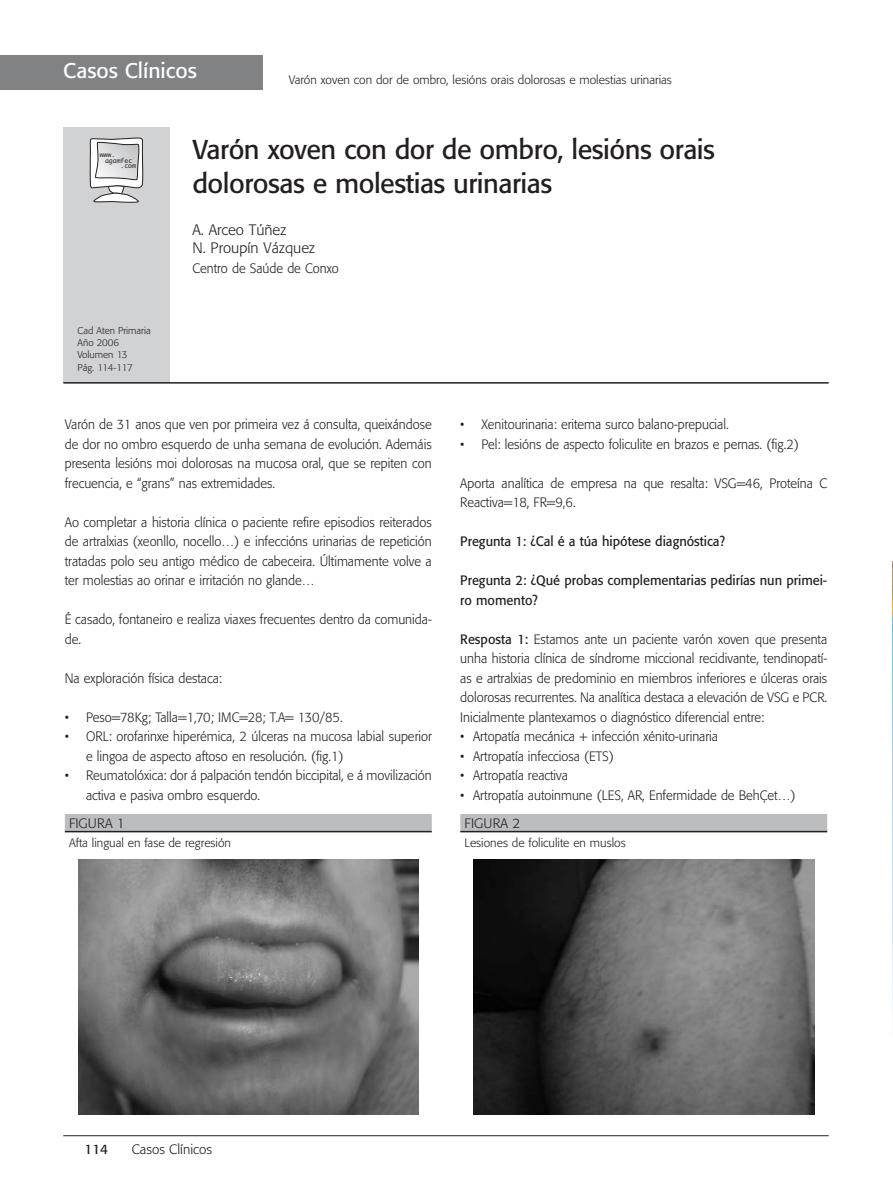
<style>
.page{position:relative;width:893px;height:1191px;background:#fff}
.page>*{position:absolute;margin:0;border:0;box-sizing:border-box;transform-origin:0 0}
.t1{font:27px/33.9px "Formata";letter-spacing:-.02em;color:#231f20}
.t2{font:21px "Formata";color:#fff}
.t3{font:300 15px/18.6px "Formata";color:#231f20}
.t4{font:300 13.5px/19.5px "Formata";color:#231f20;scale:.95 1}
.t5{font:13.5px/19.5px "Formata";color:#231f20;scale:.95 1}
.t6{font:300 13.5px "Formata";color:#231f20}
.t7{font:13.5px "Formata";color:#231f20}
.t8{font:300 12px "Formata";color:#231f20}
.t9{font:300 9.75px/12px "Formata";color:#231f20}
.t10{font:6.45px "Monaco";color:#231f20}
.s1{font-weight:400}
</style>
<div class="page">
<div style="left:63px;top:128px;width:107px;height:255px;background:#d1d2d4"></div>
<hr style="left:63px;top:382px;width:766px;height:1px;background:#231f20">
<hr style="left:63px;top:1135px;width:766px;height:1px;background:#231f20">
<div style="left:0;top:55px;width:263px;height:34px;background:#808284"></div>
<svg style="left:90px;top:138px;width:53px;height:65px"></svg>
<div style="left:65px;top:814px;width:367px;height:18px;background:#bbbdbf"></div>
<hr style="left:65px;top:831px;width:367px;height:1px;background:#231f20">
<img style="left:78px;top:859px;width:340px;height:255px">
<div style="left:460px;top:814px;width:367px;height:18px;background:#bbbdbf"></div>
<hr style="left:460px;top:831px;width:367px;height:1px;background:#231f20">
<img style="left:473px;top:859px;width:342px;height:255px">
<svg style="left:892px;top:561px;width:1px;height:460px"></svg>
<h2 class="t2" style="left:63px;top:62px;width:135px">Casos Clínicos</h2>
<p class="t8" style="left:289px;top:75px;width:385px">Varón xoven con dor de ombro, lesións orais dolorosas e molestias urinarias</p>
<p class="t10" style="left:100px;top:151px;width:17px">www.</p>
<p class="t10" style="left:105px;top:157px;width:29px">agamfec</p>
<p class="t10" style="left:120px;top:162px;width:17px">.com</p>
<p class="t9" style="left:78px;top:326px;width:75px">Cad Aten Primaria<br>Año 2006<br>Volumen 13<br>Pág. 114-117</p>
<h1 class="t1" style="left:192px;top:135px;width:524px">Varón xoven con dor de ombro, lesións orais dolorosas e molestias urinarias</h1>
<p class="t3" style="left:192px;top:221px;width:124px">A. Arceo Túñez<br>N. Proupín Vázquez</p>
<p class="t4" style="left:192px;top:259px;width:156px">Centro de Saúde de Conxo</p>
<p class="t4" style="left:65px;top:416px;width:388px;text-align:justify">Varón de 31 anos que ven por primeira vez á consulta, queixándose de dor no ombro esquerdo de unha semana de evolución. Ademáis presenta lesións moi dolorosas na mucosa oral, que se repiten con frecuencia, e “grans” nas extremidades.</p>
<p class="t4" style="left:65px;top:513px;width:388px;text-align:justify">Ao completar a historia clínica o paciente refire episodios reiterados de artralxias (xeonllo, nocello…) e infeccións urinarias de repetición tratadas polo seu antigo médico de cabeceira. Últimamente volve a ter molestias ao orinar e irritación no glande…</p>
<p class="t4" style="left:65px;top:610px;width:388px">É casado, fontaneiro e realiza viaxes frecuentes dentro da comunida&shy;de.</p>
<p class="t4" style="left:65px;top:669px;width:167px">Na exploración física destaca:</p>
<p class="t4" style="left:65px;top:708px;width:294px">• Peso=78Kg; Talla=1,70; IMC=28; T.A= 130/85.</p>
<p class="t4" style="left:86px;top:727px;width:365px;text-indent:-21px">• ORL: orofarinxe hiperémica, 2 úlceras na mucosa labial superior e lingoa de aspecto aftoso en resolución. (fig.1)</p>
<p class="t4" style="left:86px;top:766px;width:365px;text-indent:-21px">• Reumatolóxica: dor á palpación tendón biccipital, e á movilización activa e pasiva ombro esquerdo.</p>
<p class="t6" style="left:69px;top:817px;width:57px">FIGURA 1</p>
<p class="t8" style="left:69px;top:838px;width:164px">Afta lingual en fase de regresión</p>
<p class="t4" style="left:460px;top:415px;width:284px">• Xenitourinaria: eritema surco balano-prepucial.</p>
<p class="t4" style="left:460px;top:435px;width:358px">• Pel: lesións de aspecto foliculite en brazos e pernas. (fig.2)</p>
<p class="t4" style="left:460px;top:474px;width:388px">Aporta analítica de empresa na que resalta: VSG=46, Proteína C<br>Reactiva=18, FR=9,6.</p>
<p class="t5" style="left:460px;top:533px;width:280px">Pregunta 1: ¿Cal é a túa hipótese diagnóstica?</p>
<p class="t5" style="left:460px;top:572px;width:388px">Pregunta 2: ¿Qué probas complementarias pedirías nun primei&shy;ro momento?</p>
<p class="t4" style="left:460px;top:630px;width:388px;text-align:justify"><span class="s1">Resposta 1:</span> Estamos ante un paciente varón xoven que presenta unha historia clínica de síndrome miccional recidivante, tendinopatí&shy;as e artralxias de predominio en miembros inferiores e úlceras orais dolorosas recurrentes. Na analítica destaca a elevación de VSG e PCR.<br>Inicialmente plantexamos o diagnóstico diferencial entre:</p>
<p class="t4" style="left:460px;top:727px;width:273px">• Artopatía mecánica + infección xénito-urinaria</p>
<p class="t4" style="left:460px;top:747px;width:163px">• Artropatía infecciosa (ETS)</p>
<p class="t4" style="left:460px;top:766px;width:115px">• Artropatía reactiva</p>
<p class="t4" style="left:460px;top:786px;width:355px">• Artropatía autoinmune (LES, AR, Enfermidade de BehÇet…)</p>
<p class="t6" style="left:465px;top:817px;width:57px">FIGURA 2</p>
<p class="t8" style="left:465px;top:838px;width:163px">Lesiones de foliculite en muslos</p>
<p class="t7" style="left:85px;top:1142px;width:25px">114</p>
<p class="t6" style="left:132px;top:1142px;width:82px">Casos Clínicos</p>
</div>
